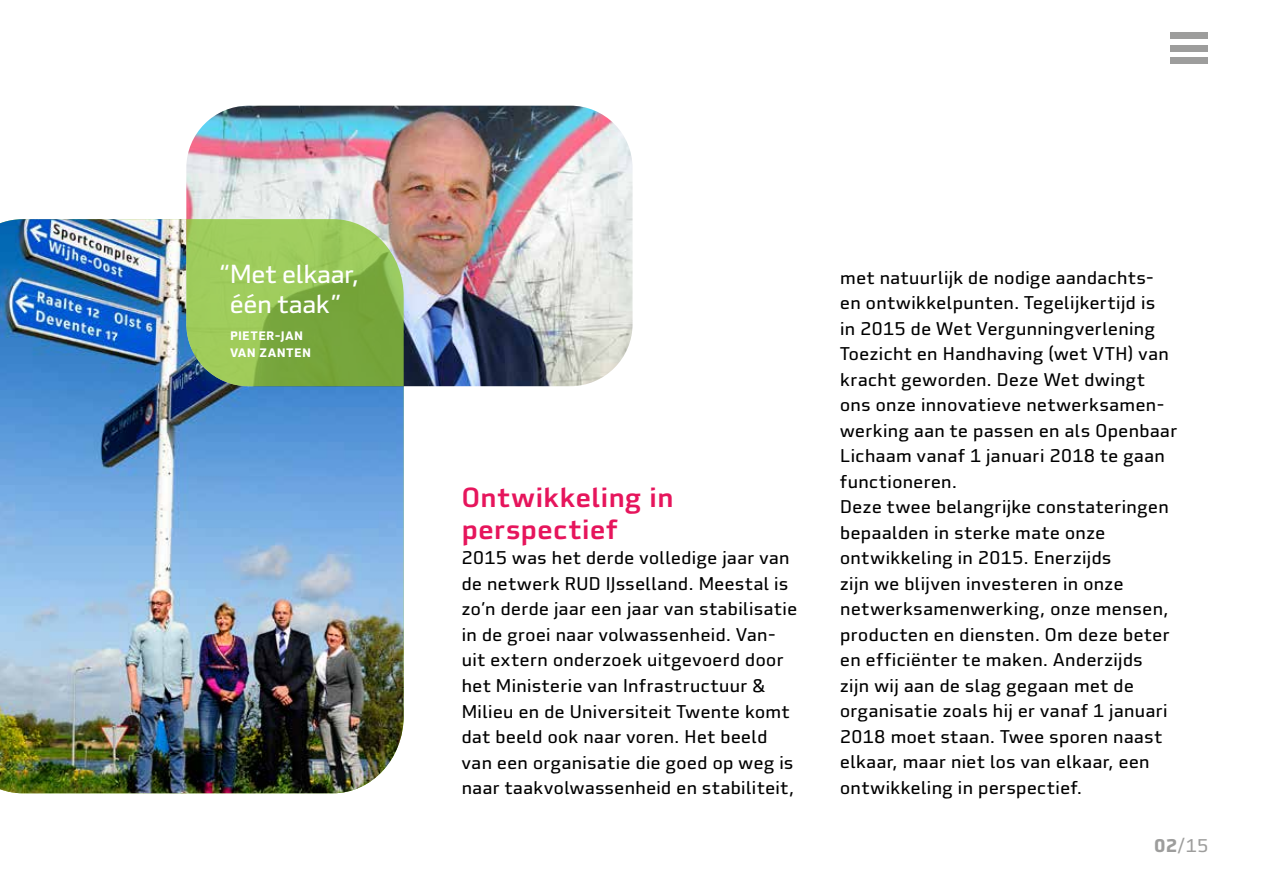
<style>
.page{position:relative;width:1263px;height:893px;background:#fff}
.page>*{position:absolute;margin:0;border:0;box-sizing:border-box;transform-origin:0 0}
.t1{font:500 27px/31.5px "FF Utility Pro";letter-spacing:-.005em;color:#e6155c}
.t2{font:25.5px/30px "FF Utility Pro";letter-spacing:-.04em;color:#fff;text-align:center}
.t3{font:18px/25.5px "FF Utility Pro";letter-spacing:-.01em;color:#000}
.t4{font:18px "FF Utility Pro";color:#9d9d9c}
.t5{font:700 12px/16.5px "FF Utility Pro";letter-spacing:.035em;color:#fff}
.s1{font-weight:700}
</style>
<div class="page">
<div style="left:1171px;top:32px;width:37px;height:7px;background:#9d9d9c"></div>
<div style="left:1171px;top:45px;width:37px;height:7px;background:#9d9d9c"></div>
<div style="left:1171px;top:57px;width:37px;height:7px;background:#9d9d9c"></div>
<img style="left:0;top:219px;width:404px;height:574px">
<img style="left:186px;top:106px;width:446px;height:280px">
<svg style="left:186px;top:219px;width:218px;height:167px;background:#8cb852"></svg>
<h2 class="t2" style="left:219px;top:259px;width:142px">“Met elkaar, één taak”</h2>
<p class="t5" style="left:230px;top:328px;width:82px">PIETER-JAN<br>VAN ZANTEN</p>
<h1 class="t1" style="left:461px;top:482px;width:214px">Ontwikkeling in perspectief</h1>
<p class="t3" style="left:461px;top:545px;width:338px">2015 was het derde volledige jaar van de netwerk RUD IJsselland. Meestal is zo’n derde jaar een jaar van stabilisatie in de groei naar volwassenheid. Van&shy;uit extern onderzoek uitgevoerd door het Ministerie van Infrastructuur &amp; Milieu en de Universiteit Twente komt dat beeld ook naar voren. Het beeld van een organisatie die goed op weg is naar taakvolwassenheid en stabiliteit,</p>
<p class="t3" style="left:840px;top:264px;width:339px">met natuurlijk de nodige aandachts&shy;en ontwikkelpunten. Tegelijkertijd is<br>in 2015 de Wet Vergunningverlening Toezicht en Handhaving (wet VTH) van kracht geworden. Deze Wet dwingt ons onze innovatieve netwerksamen&shy;werking aan te passen en als Openbaar Lichaam vanaf 1 januari 2018 te gaan functioneren.<br>Deze twee belangrijke constateringen bepaalden in sterke mate onze ontwikkeling in 2015. Enerzijds<br>zijn we blijven investeren in onze netwerksamenwerking, onze mensen, producten en diensten. Om deze beter en efficiënter te maken. Anderzijds<br>zijn wij aan de slag gegaan met de organisatie zoals hij er vanaf 1 januari 2018 moet staan. Twee sporen naast elkaar, maar niet los van elkaar, een ontwikkeling in perspectief.</p>
<p class="t4" style="left:1154px;top:835px;width:56px"><span class="s1">02</span>/15</p>
</div>
